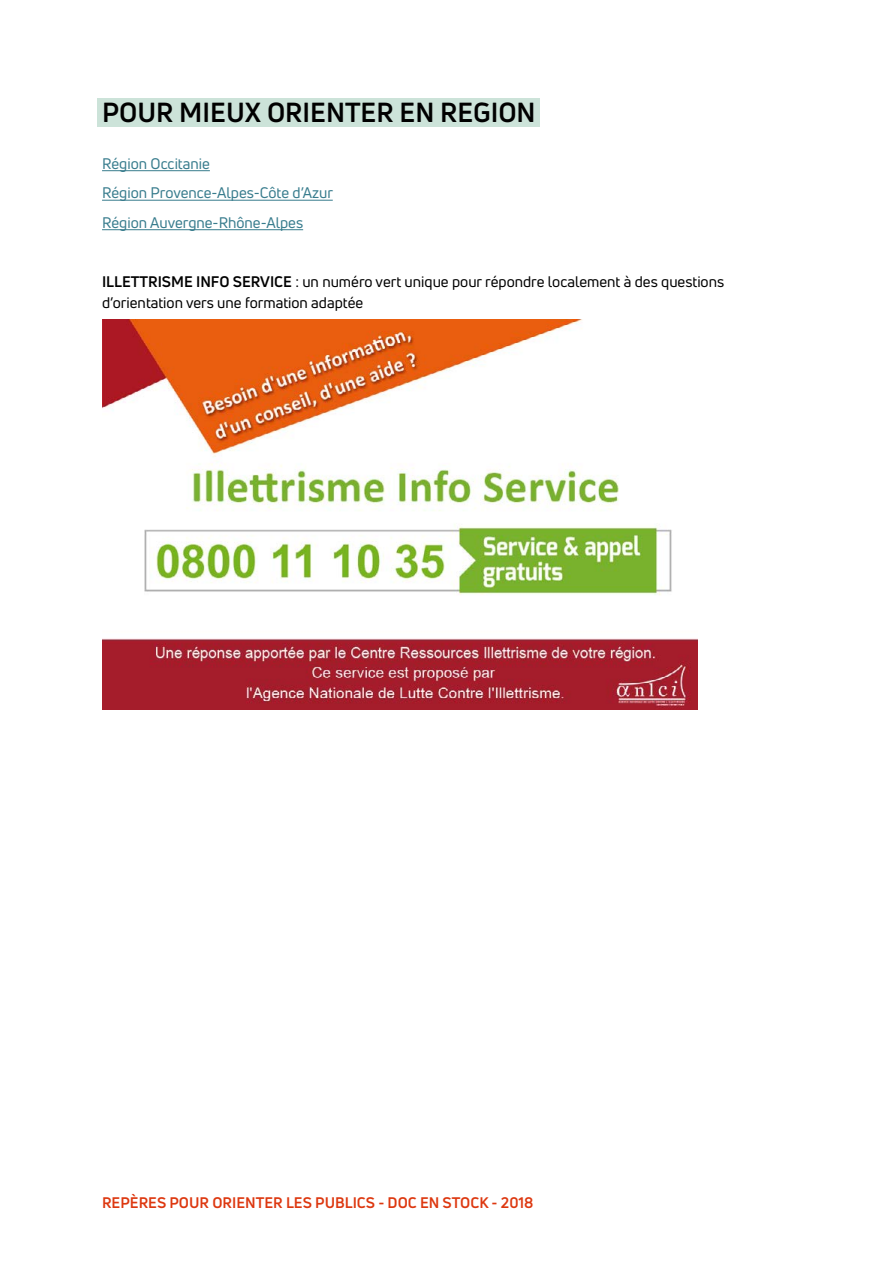
<style>
.page{position:relative;width:893px;height:1263px;background:#fff}
.page>*{position:absolute;margin:0;border:0;box-sizing:border-box;transform-origin:0 0}
.t1{font:700 27px "Uni Neue";color:#000}
.t2{font:15px/21px "Uni Neue";color:#000}
.t3{font:15px/29.5px "Uni Neue";color:#387c8d}
.t4{font:700 15px "Uni Neue";color:#dd3810}
.s1{font-weight:700}
</style>
<div class="page">
<div style="left:98px;top:98px;width:442px;height:29px;background:#cce3d9"></div>
<hr style="left:102px;top:170px;width:108px;height:1px;background:#387c8d">
<hr style="left:102px;top:200px;width:231px;height:1px;background:#387c8d">
<hr style="left:102px;top:229px;width:201px;height:1px;background:#387c8d">
<img style="left:102px;top:319px;width:595px;height:390px">
<h1 class="t1" style="left:102px;top:96px;width:435px">POUR MIEUX ORIENTER EN REGION</h1>
<p class="t3" style="left:102px;top:149px;width:233px">Région Occitanie<br>Région Provence-Alpes-Côte d’Azur<br>Région Auvergne-Rhône-Alpes</p>
<p class="t2" style="left:102px;top:271px;width:624px"><span class="s1">ILLETTRISME INFO SERVICE</span> : un numéro vert unique pour répondre localement à des questions d’orientation vers une formation adaptée</p>
<p class="t4" style="left:102px;top:1193px;width:433px">REPÈRES POUR ORIENTER LES PUBLICS - DOC EN STOCK - 2018</p>
</div>
